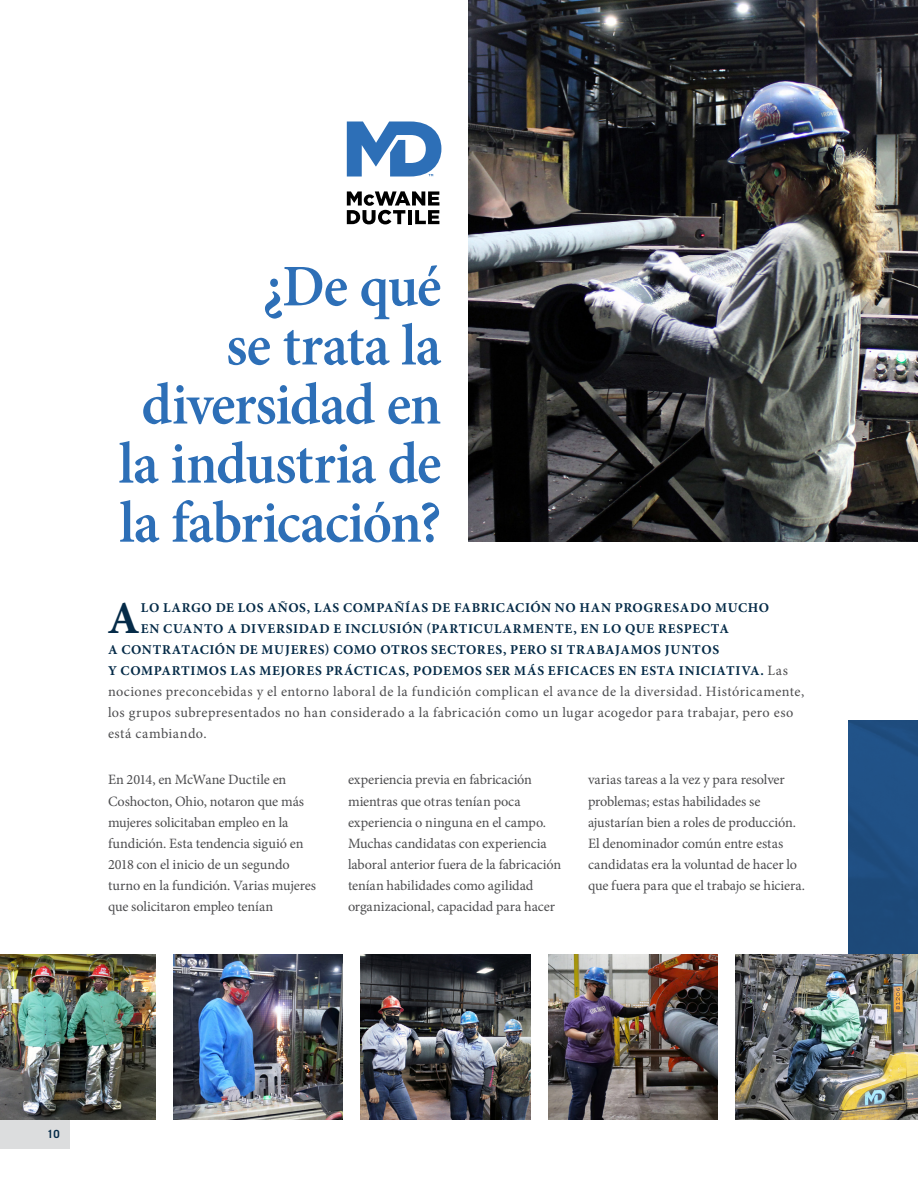
<style>
.page{position:relative;width:918px;height:1188px;background:#fff}
.page>*{position:absolute;margin:0;border:0;box-sizing:border-box;transform-origin:0 0}
.Headline{font:600 59.1px/59.1px "Minion Pro";letter-spacing:-.02em;color:#2d6fb7;text-align:right;scale:.96 1}
.Body_Intro{font:700 45.75px "Minion Pro";color:#052b48}
.Body{font:14.25px/21px "Minion Pro";letter-spacing:-.01em;color:#4d4d4f}
.Body_Intro-2{font:14.25px/21px "Minion Pro";letter-spacing:.03em;color:#4d4d4f}
.Body_Intro-3{font:700 13.5px "Minion Pro";letter-spacing:.05em;color:#052b48}
.t1{font:700 11.25px "Trade Gothic LT Std";color:#052b48}
.s1{font-weight:400;font-size:14.25px;color:#4d4d4f}
</style>
<div class="page">
<div style="left:849px;top:720px;width:69px;height:234px;background:#1f4e81"></div>
<img style="left:468px;top:0;width:450px;height:542px">
<img style="left:0;top:954px;width:156px;height:166px">
<img style="left:174px;top:954px;width:169px;height:166px">
<img style="left:361px;top:954px;width:169px;height:166px">
<img style="left:548px;top:954px;width:169px;height:166px">
<img style="left:735px;top:954px;width:183px;height:166px">
<svg style="left:347px;top:191px;width:92px;height:33px"></svg>
<svg style="left:347px;top:122px;width:94px;height:55px"></svg>
<div style="left:0;top:1120px;width:70px;height:28px;background:#dcddde"></div>
<p class="Headline" style="left:119px;top:257px;width:338px">¿De qué<br>se trata la diversidad en la industria de la fabricación?</p>
<p class="Body_Intro" style="left:107px;top:586px;width:34px">A</p>
<p class="Body_Intro-3" style="left:141px;top:598px;width:630px">LO LARGO DE LOS AÑOS, LAS COMPAÑÍAS DE FABRICACIÓN NO HAN PROGRESADO MUCHO</p>
<p class="Body_Intro-3" style="left:141px;top:619px;width:590px">EN CUANTO A DIVERSIDAD E INCLUSIÓN (PARTICULARMENTE, EN LO QUE RESPECTA</p>
<p class="Body_Intro-3" style="left:108px;top:640px;width:613px">A CONTRATACIÓN DE MUJERES) COMO OTROS SECTORES, PERO SI TRABAJAMOS JUNTOS</p>
<p class="Body_Intro-3" style="left:108px;top:661px;width:681px">Y COMPARTIMOS LAS MEJORES PRÁCTICAS, PODEMOS SER MÁS EFICACES EN ESTA INICIATIVA. <span class="s1">Las</span></p>
<p class="Body_Intro-2" style="left:108px;top:681px;width:698px">nociones preconcebidas y el entorno laboral de la fundición complican el avance de la diversidad. Históricamente, los grupos subrepresentados no han considerado a la fabricación como un lugar acogedor para trabajar, pero eso está cambiando.</p>
<p class="Body" style="left:108px;top:770px;width:210px">En 2014, en McWane Ductile en<br>Coshocton, Ohio, notaron que más mujeres solicitaban empleo en la fundición. Esta tendencia siguió en<br>2018 con el inicio de un segundo turno en la fundición. Varias mujeres que solicitaron empleo tenían</p>
<p class="Body" style="left:348px;top:770px;width:215px">experiencia previa en fabricación mientras que otras tenían poca experiencia o ninguna en el campo.<br>Muchas candidatas con experiencia laboral anterior fuera de la fabricación tenían habilidades como agilidad organizacional, capacidad para hacer</p>
<p class="Body" style="left:588px;top:770px;width:218px">varias tareas a la vez y para resolver problemas; estas habilidades se ajustarían bien a roles de producción.<br>El denominador común entre estas candidatas era la voluntad de hacer lo que fuera para que el trabajo se hiciera.</p>
<p class="t1" style="left:47px;top:1127px;width:14px">10</p>
</div>
